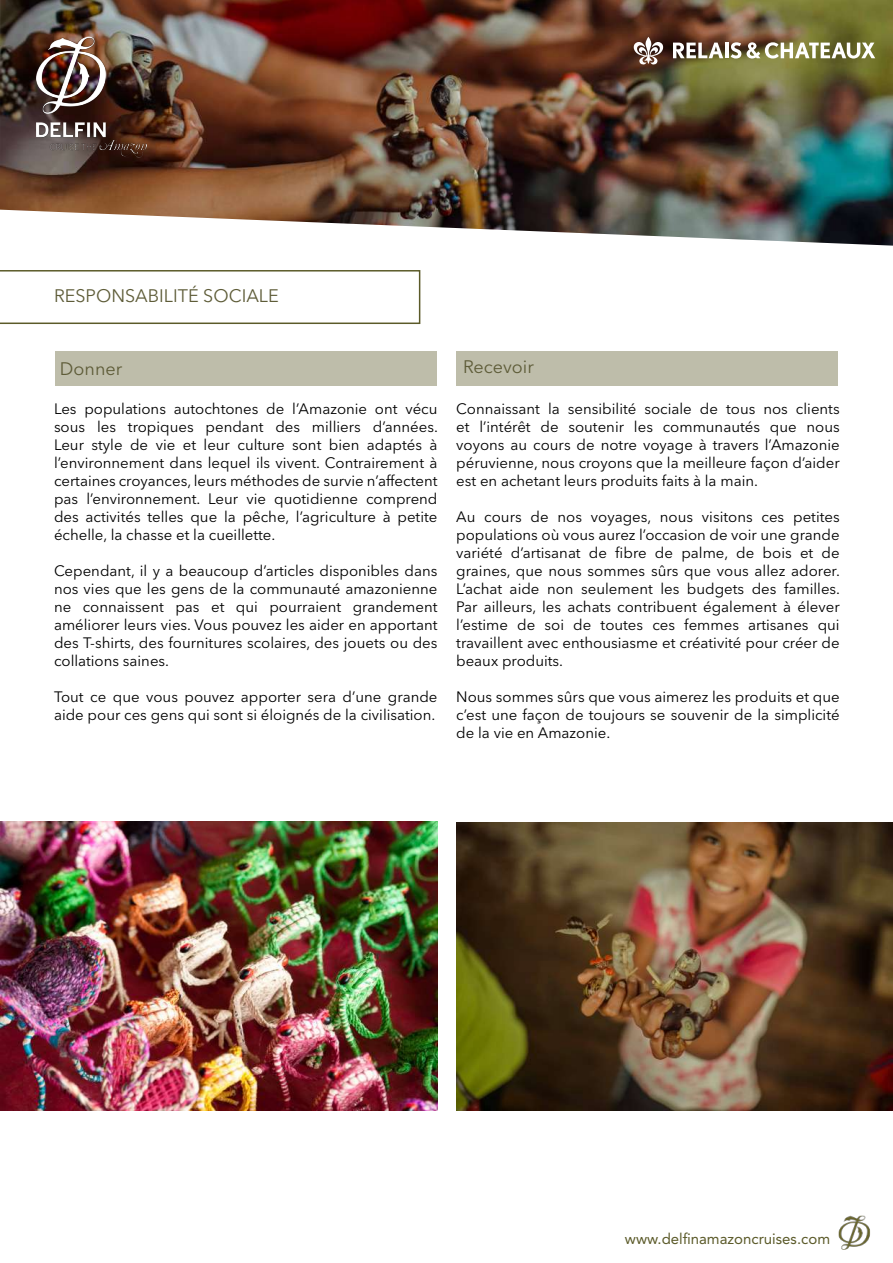
<style>
.page{position:relative;width:893px;height:1263px;background:#fff}
.page>*{position:absolute;margin:0;border:0;box-sizing:border-box;transform-origin:0 0}
.t1{font:18px "Avenir Next LT Pro";color:#5e5c38}
.t2{font:15px/18px "Avenir Next LT Pro";color:#000;text-align:justify}
.t3{font:15px "Avenir LT Std";color:#5b5a29}
</style>
<div class="page">
<img style="left:838px;top:1215px;width:33px;height:35px">
<div style="left:55px;top:351px;width:382px;height:34px;background:#bebdaa"></div>
<div style="left:456px;top:351px;width:382px;height:34px;background:#bebdaa"></div>
<svg style="left:0;top:270px;width:420px;height:54px"></svg>
<img style="left:0;top:0;width:893px;height:246px">
<img style="left:36px;top:37px;width:110px;height:121px">
<svg style="left:673px;top:43px;width:50px;height:15px"></svg>
<hr style="left:725px;top:43px;width:4px;height:15px;background:#fff">
<svg style="left:731px;top:42px;width:10px;height:17px"></svg>
<svg style="left:747px;top:42px;width:128px;height:17px"></svg>
<svg style="left:633px;top:37px;width:31px;height:28px"></svg>
<img style="left:456px;top:823px;width:437px;height:288px">
<img style="left:0;top:821px;width:437px;height:290px">
<p class="t1" style="left:54px;top:285px;width:226px">RESPONSABILITÉ SOCIALE</p>
<p class="t1" style="left:60px;top:358px;width:64px">Donner</p>
<p class="t2" style="left:54px;top:400px;width:385px">Les populations autochtones de l’Amazonie ont vécu sous les tropiques pendant des milliers d’années.<br>Leur style de vie et leur culture sont bien adaptés à l’environnement dans lequel ils vivent. Contrairement à certaines croyances, leurs méthodes de survie n’affectent pas l’environnement. Leur vie quotidienne comprend des activités telles que la pêche, l’agriculture à petite échelle, la chasse et la cueillette.</p>
<p class="t2" style="left:54px;top:562px;width:385px">Cependant, il y a beaucoup d’articles disponibles dans nos vies que les gens de la communauté amazonienne ne connaissent pas et qui pourraient grandement améliorer leurs vies. Vous pouvez les aider en apportant des T-shirts, des fournitures scolaires, des jouets ou des collations saines.</p>
<p class="t2" style="left:54px;top:688px;width:385px">Tout ce que vous pouvez apporter sera d’une grande aide pour ces gens qui sont si éloignés de la civilisation.</p>
<p class="t1" style="left:463px;top:356px;width:72px">Recevoir</p>
<p class="t2" style="left:456px;top:400px;width:385px">Connaissant la sensibilité sociale de tous nos clients et l’intérêt de soutenir les communautés que nous voyons au cours de notre voyage à travers l’Amazonie péruvienne, nous croyons que la meilleure façon d’aider est en achetant leurs produits faits à la main.</p>
<p class="t2" style="left:456px;top:508px;width:385px">Au cours de nos voyages, nous visitons ces petites populations où vous aurez l’occasion de voir une grande variété d’artisanat de fibre de palme, de bois et de graines, que nous sommes sûrs que vous allez adorer.<br>L’achat aide non seulement les budgets des familles.<br>Par ailleurs, les achats contribuent également à élever l’estime de soi de toutes ces femmes artisanes qui travaillent avec enthousiasme et créativité pour créer de beaux produits.</p>
<p class="t2" style="left:456px;top:688px;width:385px">Nous sommes sûrs que vous aimerez les produits et que c’est une façon de toujours se souvenir de la simplicité de la vie en Amazonie.</p>
<p class="t3" style="left:625px;top:1230px;width:207px">www.delfinamazoncruises.com</p>
</div>
